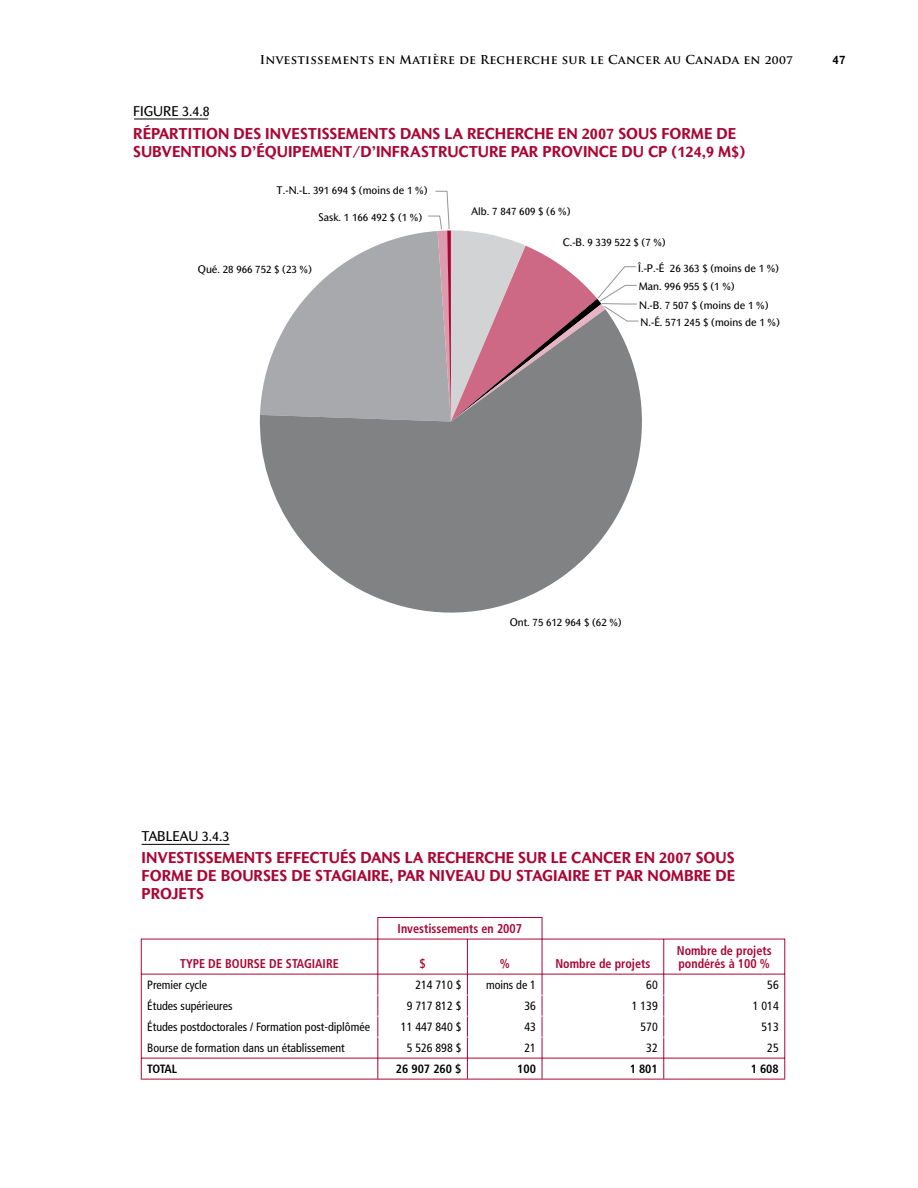
<style>
.page{position:relative;width:918px;height:1188px;background:#fff}
.page>*{position:absolute;margin:0;border:0;box-sizing:border-box;transform-origin:0 0}
.t1{font:700 15px/18px "Mahsuri Sans";color:#ab0534}
.t2{font:13.5px "Mahsuri Sans";color:#000}
.t3{font:700 condensed 12.75px/13.5px "Frutiger";color:#ab0534;scale:.95 1}
.t4{font:condensed 12px/21px "Frutiger";color:#000;text-align:right}
.t5{font:700 12px "Trajan Pro";letter-spacing:.02em;color:#000}
.t6{font:700 condensed 12px "Frutiger";color:#000}
.t7{font:700 12px "Mahsuri Sans";color:#000}
.t8{font:10.5px/18.6px "Mahsuri Sans";color:#000}
</style>
<div class="page">
<hr style="left:141px;top:1079px;width:644px;height:1px;background:#ab0534">
<hr style="left:134px;top:119px;width:74px;height:1px;background:#000">
<hr style="left:142px;top:844px;width:88px;height:1px;background:#000">
<hr style="left:377px;top:917px;width:90px;height:1px;background:#ab0534">
<svg style="left:377px;top:918px;width:1px;height:21px"></svg>
<hr style="left:467px;top:917px;width:75px;height:1px;background:#ab0534">
<svg style="left:542px;top:918px;width:1px;height:21px"></svg>
<hr style="left:141px;top:939px;width:237px;height:1px;background:#ab0534">
<hr style="left:141px;top:939px;width:1px;height:35px;background:#ab0534">
<hr style="left:378px;top:939px;width:89px;height:1px;background:#ab0534">
<hr style="left:377px;top:939px;width:1px;height:35px;background:#ab0534">
<hr style="left:467px;top:939px;width:75px;height:1px;background:#ab0534">
<hr style="left:467px;top:939px;width:1px;height:35px;background:#ab0534">
<hr style="left:542px;top:939px;width:122px;height:1px;background:#ab0534">
<hr style="left:542px;top:939px;width:1px;height:35px;background:#ab0534">
<hr style="left:664px;top:939px;width:121px;height:1px;background:#ab0534">
<hr style="left:663px;top:939px;width:1px;height:35px;background:#ab0534">
<hr style="left:784px;top:939px;width:1px;height:35px;background:#ab0534">
<hr style="left:141px;top:974px;width:237px;height:1px;background:#ab0534">
<hr style="left:378px;top:974px;width:89px;height:1px;background:#ab0534">
<hr style="left:467px;top:974px;width:75px;height:1px;background:#ab0534">
<hr style="left:542px;top:974px;width:122px;height:1px;background:#ab0534">
<hr style="left:664px;top:974px;width:121px;height:1px;background:#ab0534">
<hr style="left:141px;top:1058px;width:237px;height:1px;background:#ab0534">
<svg style="left:141px;top:975px;width:1px;height:104px"></svg>
<hr style="left:378px;top:1058px;width:89px;height:1px;background:#ab0534">
<svg style="left:377px;top:975px;width:1px;height:104px"></svg>
<hr style="left:467px;top:1058px;width:75px;height:1px;background:#ab0534">
<svg style="left:467px;top:975px;width:1px;height:104px"></svg>
<hr style="left:542px;top:1058px;width:122px;height:1px;background:#ab0534">
<svg style="left:542px;top:974px;width:1px;height:105px"></svg>
<hr style="left:664px;top:1058px;width:121px;height:1px;background:#ab0534">
<svg style="left:663px;top:975px;width:1px;height:104px"></svg>
<svg style="left:784px;top:975px;width:1px;height:104px"></svg>
<svg style="left:296px;top:191px;width:341px;height:118px"></svg>
<svg style="left:259px;top:309px;width:383px;height:304px;fill:#808284"></svg>
<p class="t5" style="left:260px;top:52px;width:534px">Investissements en Matière de Recherche sur le Cancer au Canada en 2007</p>
<p class="t7" style="left:832px;top:52px;width:15px">47</p>
<p class="t2" style="left:133px;top:103px;width:78px">FIGURE 3.4.8</p>
<p class="t1" style="left:133px;top:124px;width:614px">RÉPARTITION DES INVESTISSEMENTS DANS LA RECHERCHE EN 2007 SOUS FORME DE<br>SUBVENTIONS D’ÉQUIPEMENT/D’INFRASTRUCTURE PAR PROVINCE DU CP (124,9 M$)</p>
<p class="t8" style="left:277px;top:181px;width:153px">T.-N.-L. 391 694 $ (moins de 1 %)</p>
<p class="t8" style="left:471px;top:202px;width:101px">Alb. 7 847 609 $ (6 %)</p>
<p class="t8" style="left:319px;top:208px;width:105px">Sask. 1 166 492 $ (1 %)</p>
<p class="t8" style="left:563px;top:233px;width:104px">C.-B. 9 339 522 $ (7 %)</p>
<p class="t8" style="left:198px;top:260px;width:116px">Qué. 28 966 752 $ (23 %)</p>
<p class="t8" style="left:638px;top:258px;width:142px">Î.-P.-É 26 363 $ (moins de 1 %)<br>Man. 996 955 $ (1 %)<br>N.-B. 7 507 $ (moins de 1 %)</p>
<p class="t8" style="left:641px;top:313px;width:141px">N.-É. 571 245 $ (moins de 1 %)</p>
<p class="t8" style="left:510px;top:613px;width:114px">Ont. 75 612 964 $ (62 %)</p>
<p class="t2" style="left:142px;top:828px;width:89px">TABLEAU 3.4.3</p>
<p class="t1" style="left:142px;top:849px;width:595px;text-align:justify">INVESTISSEMENTS EFFECTUÉS DANS LA RECHERCHE SUR LE CANCER EN 2007 SOUS FORME DE BOURSES DE STAGIAIRE, PAR NIVEAU DU STAGIAIRE ET PAR NOMBRE DE PROJETS</p>
<p class="t3" style="left:398px;top:922px;width:133px">Investissements en 2007</p>
<p class="t3" style="left:180px;top:957px;width:168px">TYPE DE BOURSE DE STAGIAIRE</p>
<p class="t3" style="left:419px;top:957px;width:8px">$</p>
<p class="t3" style="left:500px;top:957px;width:12px">%</p>
<p class="t3" style="left:555px;top:957px;width:101px">Nombre de projets</p>
<p class="t3" style="left:677px;top:943px;width:101px">Nombre de projets pondérés à 100 %</p>
<p class="t4" style="left:147px;top:975px;width:224px;text-align:left">Premier cycle<br>Études supérieures<br>Études postdoctorales / Formation post-diplômée<br>Bourse de formation dans un établissement</p>
<p class="t4" style="left:401px;top:975px;width:62px">214 710 $<br>9 717 812 $<br>11 447 840 $<br>5 526 898 $</p>
<p class="t4" style="left:525px;top:975px;width:13px;text-align:justify;text-indent:-38px">moins de 1<br>36<br>43<br>21</p>
<p class="t4" style="left:632px;top:975px;width:27px">60<br>1 139<br>570<br>32</p>
<p class="t4" style="left:753px;top:975px;width:27px">56<br>1 014<br>513<br>25</p>
<p class="t6" style="left:147px;top:1062px;width:31px">TOTAL</p>
<p class="t6" style="left:396px;top:1062px;width:67px">26 907 260 $</p>
<p class="t6" style="left:517px;top:1062px;width:20px">100</p>
<p class="t6" style="left:630px;top:1062px;width:30px">1 801</p>
<p class="t6" style="left:751px;top:1062px;width:30px">1 608</p>
</div>
